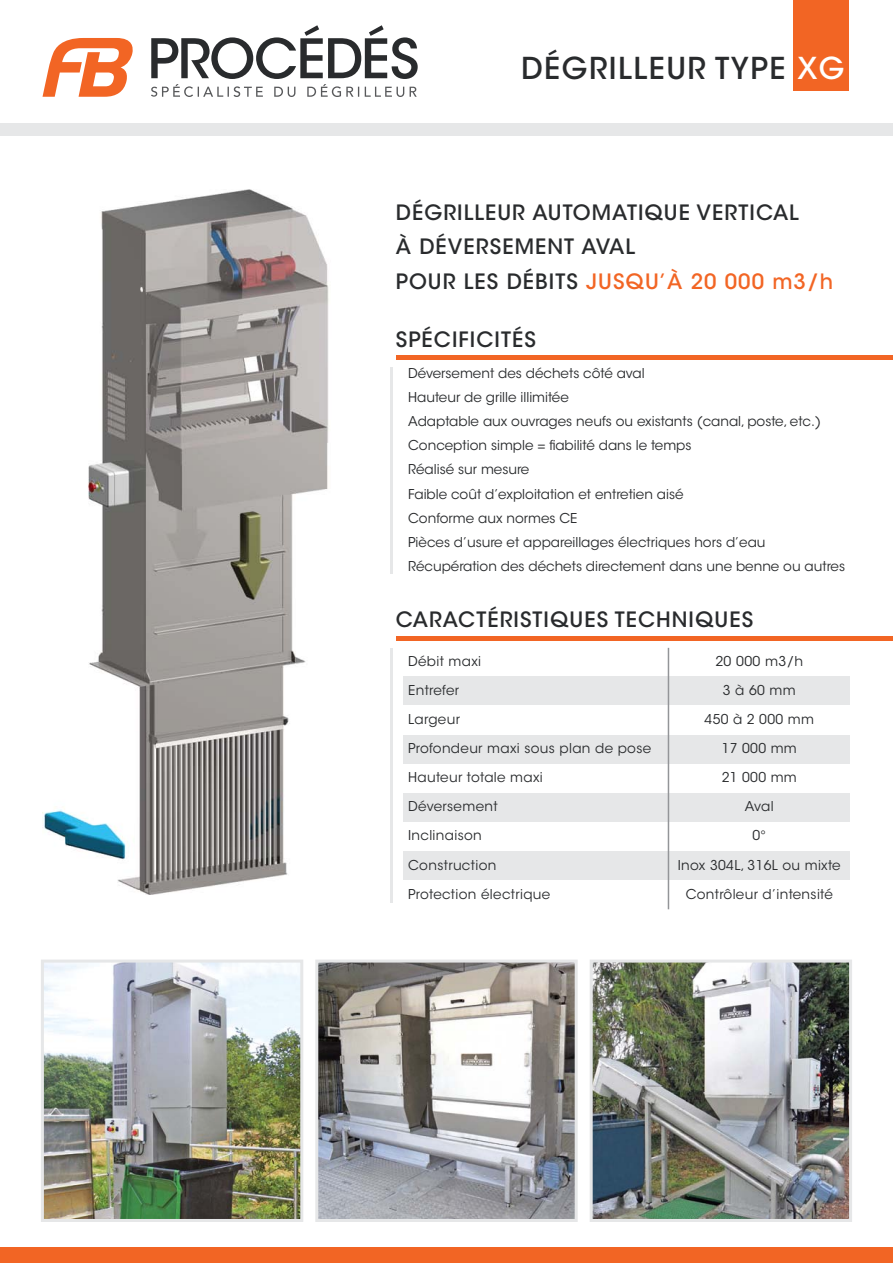
<style>
.page{position:relative;width:893px;height:1263px;background:#fff}
.page>*{position:absolute;margin:0;border:0;box-sizing:border-box;transform-origin:0 0}
.t1{font:500 30px "ITC Avant Garde Std";letter-spacing:.05em;color:#292b2d}
.t2{font:500 21px/34.5px "ITC Avant Garde Std";letter-spacing:.05em;color:#292b2d}
.t3{font:13.5px/24px "ITC Avant Garde Std";color:#292b2d}
.t4{font:13.5px/29.1px "ITC Avant Garde Std";letter-spacing:.025em;color:#292b2d}
.s1{color:#fff}
.s2{color:#f26524}
</style>
<div class="page">
<svg style="left:151px;top:25px;width:267px;height:72px"></svg>
<svg style="left:43px;top:38px;width:90px;height:59px"></svg>
<div style="left:0;top:123px;width:893px;height:13px;background:#e6e7e8"></div>
<div style="left:0;top:1247px;width:893px;height:16px;background:#f26524"></div>
<hr style="left:396px;top:356px;width:497px;height:4px;background:#f26524">
<hr style="left:390px;top:367px;width:2px;height:207px;background:#e6e7e8">
<hr style="left:396px;top:636px;width:497px;height:4px;background:#f26524">
<div style="left:668px;top:677px;width:182px;height:29px;background:#e6e7e8"></div>
<div style="left:668px;top:735px;width:182px;height:29px;background:#e6e7e8"></div>
<div style="left:668px;top:793px;width:182px;height:29px;background:#e6e7e8"></div>
<div style="left:403px;top:677px;width:265px;height:29px;background:#e6e7e8"></div>
<div style="left:403px;top:735px;width:265px;height:29px;background:#e6e7e8"></div>
<div style="left:403px;top:793px;width:265px;height:29px;background:#e6e7e8"></div>
<div style="left:403px;top:851px;width:265px;height:29px;background:#e6e7e8"></div>
<div style="left:668px;top:851px;width:182px;height:29px;background:#e6e7e8"></div>
<hr style="left:390px;top:648px;width:2px;height:254px;background:#e6e7e8">
<div style="left:793px;top:0;width:56px;height:91px;background:#f26524"></div>
<hr style="left:668px;top:648px;width:1px;height:261px;background:#939598">
<img style="left:43px;top:190px;width:286px;height:705px">
<img style="left:319px;top:963px;width:255px;height:255px">
<div style="left:315px;top:959px;width:263px;height:263px;border:3px solid #e6e7e8"></div>
<img style="left:594px;top:963px;width:254px;height:255px">
<div style="left:590px;top:959px;width:262px;height:263px;border:3px solid #e6e7e8"></div>
<img style="left:45px;top:963px;width:254px;height:255px">
<div style="left:41px;top:959px;width:262px;height:263px;border:3px solid #e6e7e8"></div>
<h1 class="t1" style="left:521px;top:49px;width:325px">DÉGRILLEUR TYPE <span class="s1">XG</span></h1>
<h2 class="t2" style="left:396px;top:195px;width:439px">DÉGRILLEUR AUTOMATIQUE VERTICAL<br>À DÉVERSEMENT AVAL<br>POUR LES DÉBITS <span class="s2">JUSQU’À 20 000 m3/h</span></h2>
<h2 class="t2" style="left:396px;top:322px;width:142px">SPÉCIFICITÉS</h2>
<p class="t3" style="left:408px;top:362px;width:438px">Déversement des déchets côté aval<br>Hauteur de grille illimitée<br>Adaptable aux ouvrages neufs ou existants (canal, poste, etc.)<br>Conception simple = fiabilité dans le temps<br>Réalisé sur mesure<br>Faible coût d’exploitation et entretien aisé<br>Conforme aux normes CE<br>Pièces d’usure et appareillages électriques hors d’eau Récupération des déchets directement dans une benne ou autres</p>
<h2 class="t2" style="left:396px;top:602px;width:359px">CARACTÉRISTIQUES TECHNIQUES</h2>
<p class="t4" style="left:408px;top:647px;width:245px">Débit maxi<br>Entrefer<br>Largeur<br>Profondeur maxi sous plan de pose<br>Hauteur totale maxi<br>Déversement<br>Inclinaison<br>Construction</p>
<p class="t4" style="left:678px;top:647px;width:164px;text-align:center">20 000 m3/h<br>3 à 60 mm<br>450 à 2 000 mm<br>17 000 mm<br>21 000 mm<br>Aval<br>0°<br>Inox 304L, 316L ou mixte</p>
<p class="t4" style="left:408px;top:879px;width:144px">Protection électrique</p>
<p class="t4" style="left:686px;top:879px;width:149px">Contrôleur d’intensité</p>
</div>
